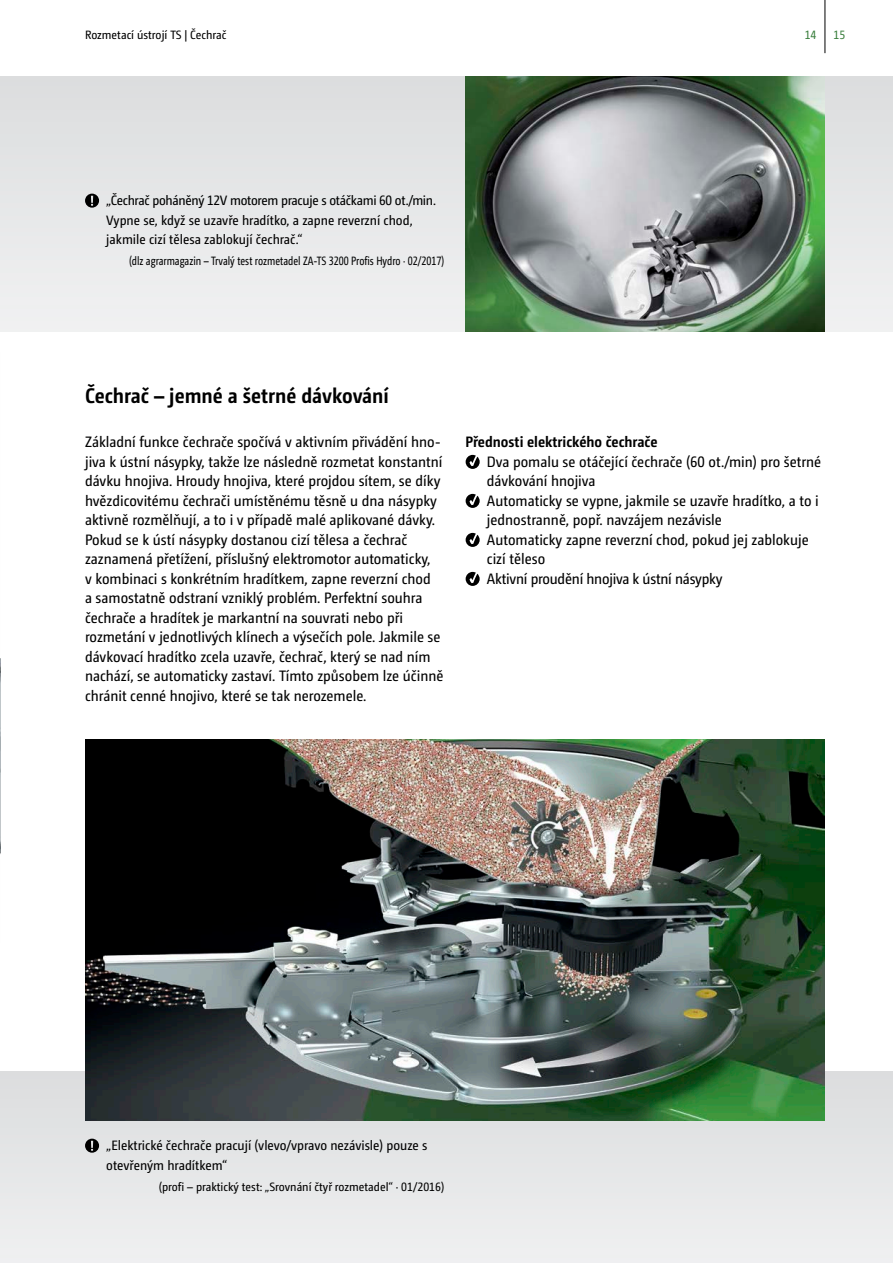
<style>
.page{position:relative;width:893px;height:1263px;background:#fff}
.page>*{position:absolute;margin:0;border:0;box-sizing:border-box;transform-origin:0 0}
.t1{font:700 21px "Camingo Dos Pro S Cd";color:#000}
.t2{font:15px/19.5px "Camingo Dos Pro S Cd";color:#000}
.t3{font:700 15px "Camingo Dos Pro S Cd";color:#000}
.t4{font:13.5px/19.5px "Camingo Dos Pro S Cd";color:#000}
.t5{font:12px "Camingo Dos Pro S Cd";color:#000}
.t6{font:12px "Camingo Dos Pro S Cd";color:#000;scale:.85 1}
.t7{font:12px "Camingo Dos Pro S Cd";color:#3c803f}
</style>
<div class="page">
<div style="left:0;top:1071px;width:893px;height:192px;background:#e7e9ea"></div>
<div style="left:0;top:77px;width:893px;height:255px;background:#e6e7e8"></div>
<img style="left:0;top:658px;width:1px;height:196px">
<img style="left:466px;top:77px;width:359px;height:255px">
<img style="left:85px;top:740px;width:740px;height:380px">
<svg style="left:466px;top:455px;width:14px;height:14px"></svg>
<svg style="left:466px;top:494px;width:14px;height:14px"></svg>
<svg style="left:466px;top:533px;width:14px;height:14px"></svg>
<svg style="left:466px;top:572px;width:14px;height:14px"></svg>
<svg style="left:85px;top:1139px;width:14px;height:14px"></svg>
<svg style="left:85px;top:194px;width:14px;height:14px"></svg>
<hr style="left:825px;top:0;width:1px;height:53px;background:#000">
<p class="t5" style="left:85px;top:28px;width:143px">Rozmetací ústrojí TS | Čechrač</p>
<p class="t4" style="left:106px;top:191px;width:331px">„Čechrač poháněný 12V motorem pracuje s otáčkami 60 ot./min.<br>Vypne se, když se uzavře hradítko, a zapne reverzní chod, jakmile cizí tělesa zablokují čechrač.“</p>
<p class="t6" style="left:129px;top:254px;width:372px">(dlz agrarmagazin – Trvalý test rozmetadel ZA-TS 3200 Profis Hydro · 02/2017)</p>
<p class="t7" style="left:805px;top:28px;width:13px">14</p>
<p class="t7" style="left:833px;top:28px;width:13px">15</p>
<h1 class="t1" style="left:85px;top:383px;width:305px">Čechrač – jemné a šetrné dávkování</h1>
<p class="t2" style="left:85px;top:432px;width:360px">Základní funkce čechrače spočívá v aktivním přivádění hno&shy;jiva k ústní násypky, takže lze následně rozmetat konstantní dávku hnojiva. Hroudy hnojiva, které projdou sítem, se díky hvězdicovitému čechrači umístěnému těsně u dna násypky aktivně rozmělňují, a to i v případě malé aplikované dávky.<br>Pokud se k ústí násypky dostanou cizí tělesa a čechrač zaznamená přetížení, příslušný elektromotor automaticky,<br>v kombinaci s konkrétním hradítkem, zapne reverzní chod<br>a samostatně odstraní vzniklý problém. Perfektní souhra čechrače a hradítek je markantní na souvrati nebo při rozmetání v jednotlivých klínech a výsečích pole. Jakmile se dávkovací hradítko zcela uzavře, čechrač, který se nad ním nachází, se automaticky zastaví. Tímto způsobem lze účinně chránit cenné hnojivo, které se tak nerozemele.</p>
<p class="t3" style="left:466px;top:433px;width:193px">Přednosti elektrického čechrače</p>
<p class="t2" style="left:487px;top:452px;width:336px">Dva pomalu se otáčející čechrače (60 ot./min) pro šetrné dávkování hnojiva<br>Automaticky se vypne, jakmile se uzavře hradítko, a to i jednostranně, popř. navzájem nezávisle<br>Automaticky zapne reverzní chod, pokud jej zablokuje cizí těleso<br>Aktivní proudění hnojiva k ústní násypky</p>
<p class="t4" style="left:106px;top:1136px;width:323px">„Elektrické čechrače pracují (vlevo/vpravo nezávisle) pouze s otevřeným hradítkem“</p>
<p class="t5" style="left:159px;top:1179px;width:287px">(profi – praktický test: „Srovnání čtyř rozmetadel“ · 01/2016)</p>
</div>
